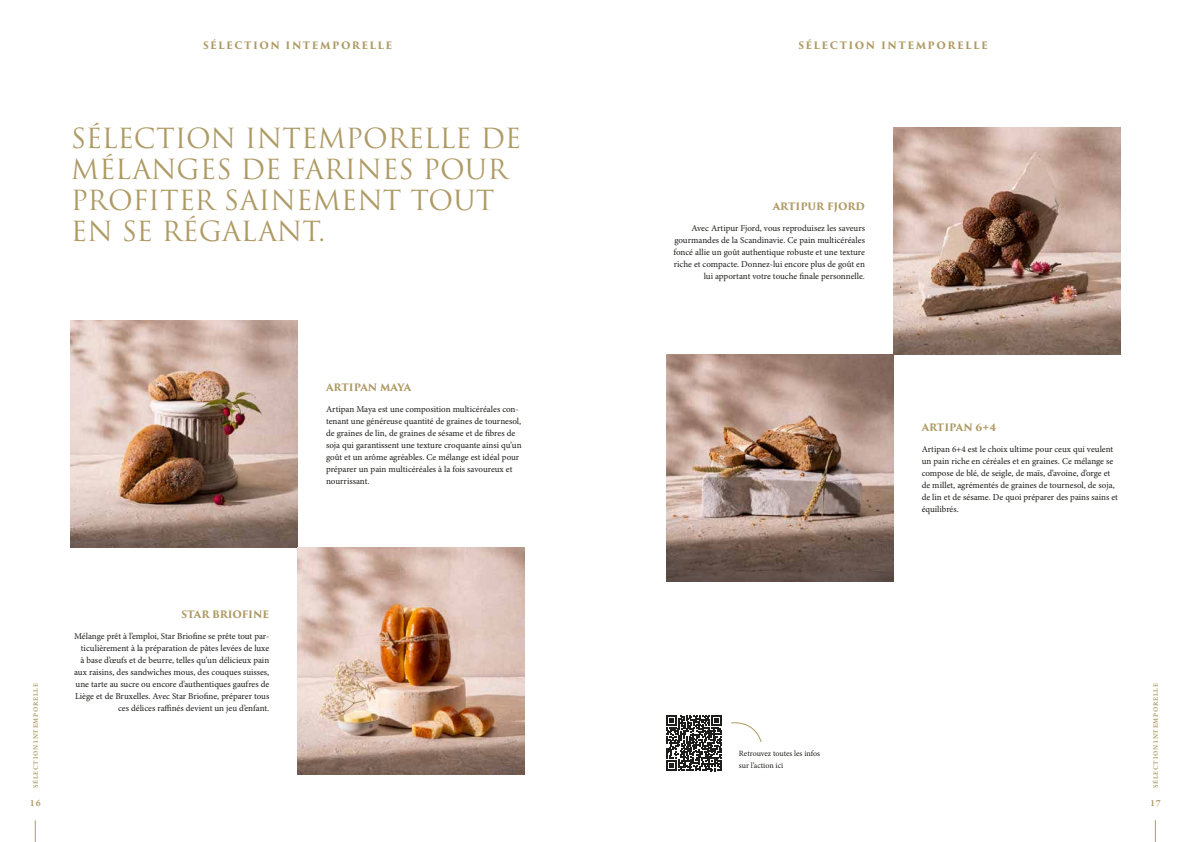
<style>
.page{position:relative;width:1191px;height:842px;background:#fff}
.page>*{position:absolute;margin:0;border:0;box-sizing:border-box;transform-origin:0 0}
.t1{font:27px/31px "Trajan Pro 3";color:#ae9a64}
.t2{font:700 10px "Trajan Pro 3";letter-spacing:.14em;color:#ae9a64}
.t3{font:700 10px "Trajan Pro 3";letter-spacing:-.005em;color:#ae9a64}
.t4{font:700 10px "Trajan Pro 3";letter-spacing:-.015em;color:#ae9a64}
.t5{font:700 10px "Trajan Pro 3";letter-spacing:-.01em;color:#ae9a64}
.t6{font:600 10px "Arno Pro";color:#ae9a64}
.t7{font:9px/12px "Minion Pro";color:#1d1d1b}
.t8{font:8px/12px "Minion Pro";color:#1d1d1b}
.t9{font:600 7px "Arno Pro";letter-spacing:.1em;color:#ae9a64}
</style>
<div class="page">
<svg style="left:731px;top:722px;width:31px;height:20px"></svg>
<svg style="left:666px;top:715px;width:56px;height:56px"></svg>
<img style="left:71px;top:320px;width:227px;height:227px">
<img style="left:893px;top:128px;width:227px;height:226px">
<img style="left:666px;top:354px;width:227px;height:227px">
<img style="left:298px;top:547px;width:226px;height:227px">
<svg style="left:35px;top:820px;width:1px;height:22px"></svg>
<svg style="left:1155px;top:820px;width:1px;height:22px"></svg>
<p class="t2" style="left:203px;top:38px;width:191px">SÉLECTION INTEMPORELLE</p>
<p class="t2" style="left:798px;top:38px;width:191px">SÉLECTION INTEMPORELLE</p>
<h1 class="t1" style="left:71px;top:124px;width:452px">SÉLECTION INTEMPORELLE DE<br>MÉLANGES DE FARINES POUR<br>PROFITER SAINEMENT TOUT<br>EN SE RÉGALANT.</h1>
<p class="t3" style="left:773px;top:199px;width:94px">ARTIPUR FJORD</p>
<p class="t7" style="left:673px;top:222px;width:193px;text-align:right">Avec Artipur Fjord, vous reproduisez les saveurs gourmandes de la Scandinavie. Ce pain multicéréales foncé allie un goût authentique robuste et une texture riche et compacte. Donnez-lui encore plus de goût en lui apportant votre touche finale personnelle.</p>
<p class="t9" style="left:32px;top:788px;width:107px;rotate:-90deg">SÉLECTION INTEMPORELLE</p>
<p class="t6" style="left:30px;top:797px;width:12px">16</p>
<p class="t4" style="left:181px;top:607px;width:89px">STAR BRIOFINE</p>
<p class="t7" style="left:74px;top:630px;width:197px;text-align:right">Mélange prêt à l’emploi, Star Briofine se prête tout par&shy;ticulièrement à la préparation de pâtes levées de luxe<br>à base d’œufs et de beurre, telles qu’un délicieux pain aux raisins, des sandwiches mous, des couques suisses, une tarte au sucre ou encore d’authentiques gaufres de Liège et de Bruxelles. Avec Star Briofine, préparer tous ces délices raffinés devient un jeu d’enfant.</p>
<p class="t5" style="left:326px;top:380px;width:87px">ARTIPAN MAYA</p>
<p class="t7" style="left:326px;top:403px;width:197px">Artipan Maya est une composition multicéréales con&shy;tenant une généreuse quantité de graines de tournesol, de graines de lin, de graines de sésame et de fibres de soja qui garantissent une texture croquante ainsi qu’un goût et un arôme agréables. Ce mélange est idéal pour préparer un pain multicéréales à la fois savoureux et nourrissant.</p>
<p class="t8" style="left:739px;top:748px;width:83px">Retrouvez toutes les infos sur l’action ici</p>
<p class="t3" style="left:921px;top:420px;width:76px">ARTIPAN 6+4</p>
<p class="t7" style="left:921px;top:443px;width:198px">Artipan 6+4 est le choix ultime pour ceux qui veulent un pain riche en céréales et en graines. Ce mélange se compose de blé, de seigle, de maïs, d’avoine, d’orge et de millet, agrémentés de graines de tournesol, de soja, de lin et de sésame. De quoi préparer des pains sains et équilibrés.</p>
<p class="t9" style="left:1151px;top:788px;width:107px;rotate:-90deg">SÉLECTION INTEMPORELLE</p>
<p class="t6" style="left:1150px;top:797px;width:12px">17</p>
</div>
